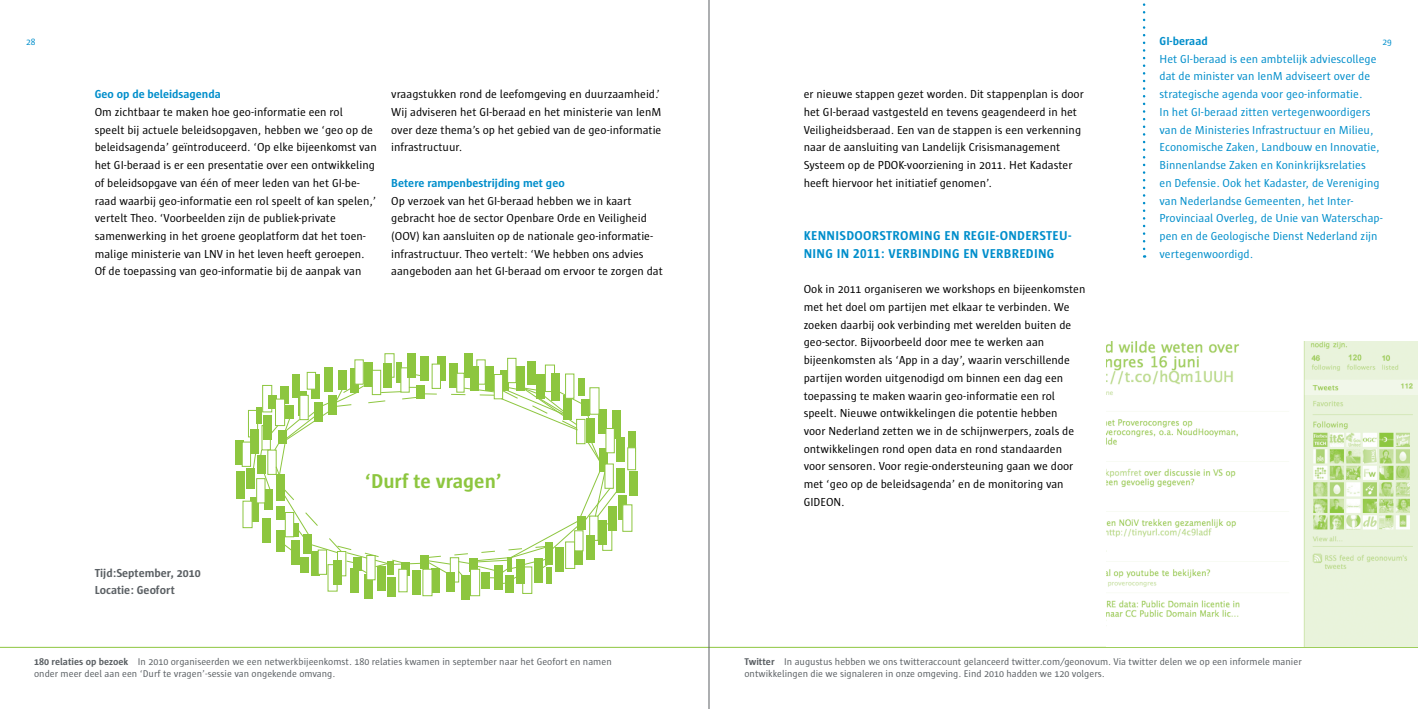
<style>
.page{position:relative;width:1418px;height:709px;background:#fff}
.page>*{position:absolute;margin:0;border:0;box-sizing:border-box;transform-origin:0 0}
.t1{font:700 20.5px "Sun";color:#8dc63f}
.t2{font:700 13.12px/17.8px "Sun SC";letter-spacing:.025em;color:#008ecb}
.t3{font:11.88px/17.8px "Sun";color:#000}
.t4{font:11.88px/17.8px "Sun";color:#008ecb}
.t5{font:700 11.88px "Sun";color:#008ecb}
.t6{font:700 11.88px/17.8px "Sun";color:#5b6064}
.t7{font:10px/12px "Sun";color:#5b6064}
.t8{font:9.38px "Sun";color:#008ecb}
.s1{font-weight:700}
</style>
<div class="page">
<hr style="left:0;top:647px;width:709px;height:1px;background:#8dc63f">
<hr style="left:709px;top:647px;width:708px;height:1px;background:#8dc63f">
<svg style="left:1142px;top:3px;width:3px;height:246px"></svg>
<div style="left:248px;top:410px;width:10px;height:27px;background:#fff;border:1px solid #8dc63f"></div>
<div style="left:292px;top:374px;width:7px;height:23px;background:#8dc63f"></div>
<div style="left:311px;top:374px;width:9px;height:24px;background:#8dc63f"></div>
<div style="left:338px;top:370px;width:8px;height:20px;background:#8dc63f"></div>
<div style="left:236px;top:471px;width:9px;height:28px;background:#8dc63f"></div>
<div style="left:629px;top:471px;width:8px;height:24px;background:#8dc63f"></div>
<div style="left:449px;top:363px;width:8px;height:24px;background:#8dc63f"></div>
<div style="left:481px;top:572px;width:9px;height:16px;background:#8dc63f"></div>
<div style="left:250px;top:429px;width:8px;height:24px;background:#8dc63f"></div>
<div style="left:500px;top:370px;width:9px;height:21px;background:#8dc63f"></div>
<div style="left:612px;top:410px;width:8px;height:28px;background:#8dc63f"></div>
<div style="left:505px;top:575px;width:9px;height:18px;background:#8dc63f"></div>
<div style="left:235px;top:440px;width:9px;height:24px;background:#8dc63f"></div>
<div style="left:350px;top:368px;width:9px;height:24px;background:#8dc63f"></div>
<div style="left:522px;top:566px;width:10px;height:28px;background:#fff;border:1px solid #8dc63f"></div>
<svg style="left:384px;top:353px;width:10px;height:24px"></svg>
<div style="left:578px;top:378px;width:6px;height:18px;background:#8dc63f"></div>
<div style="left:618px;top:495px;width:8px;height:25px;background:#8dc63f"></div>
<div style="left:395px;top:362px;width:6px;height:20px;background:#8dc63f"></div>
<div style="left:545px;top:364px;width:10px;height:28px;background:#fff;border:1px solid #8dc63f"></div>
<div style="left:307px;top:372px;width:9px;height:17px;background:#fff;border:1px solid #8dc63f"></div>
<div style="left:388px;top:577px;width:8px;height:19px;background:#8dc63f"></div>
<div style="left:350px;top:569px;width:8px;height:24px;background:#8dc63f"></div>
<div style="left:377px;top:566px;width:8px;height:24px;background:#8dc63f"></div>
<div style="left:412px;top:570px;width:8px;height:24px;background:#8dc63f"></div>
<svg style="left:327px;top:564px;width:10px;height:27px"></svg>
<div style="left:400px;top:367px;width:9px;height:25px;background:#fff;border:1px solid #8dc63f"></div>
<div style="left:628px;top:431px;width:7px;height:21px;background:#8dc63f"></div>
<div style="left:616px;top:468px;width:9px;height:24px;background:#8dc63f"></div>
<div style="left:398px;top:569px;width:9px;height:23px;background:#fff;border:1px solid #8dc63f"></div>
<div style="left:420px;top:356px;width:8px;height:24px;background:#8dc63f"></div>
<div style="left:242px;top:441px;width:9px;height:26px;background:#fff;border:1px solid #8dc63f"></div>
<div style="left:627px;top:447px;width:9px;height:23px;background:#fff;border:1px solid #8dc63f"></div>
<div style="left:364px;top:574px;width:9px;height:25px;background:#8dc63f"></div>
<div style="left:431px;top:568px;width:8px;height:25px;background:#8dc63f"></div>
<div style="left:494px;top:565px;width:8px;height:24px;background:#8dc63f"></div>
<div style="left:250px;top:497px;width:8px;height:24px;background:#8dc63f"></div>
<div style="left:364px;top:362px;width:9px;height:24px;background:#8dc63f"></div>
<div style="left:407px;top:353px;width:9px;height:24px;background:#8dc63f"></div>
<div style="left:616px;top:437px;width:9px;height:25px;background:#8dc63f"></div>
<div style="left:516px;top:366px;width:8px;height:25px;background:#8dc63f"></div>
<div style="left:324px;top:367px;width:9px;height:24px;background:#8dc63f"></div>
<div style="left:464px;top:353px;width:8px;height:24px;background:#8dc63f"></div>
<div style="left:372px;top:370px;width:9px;height:25px;background:#fff;border:1px solid #8dc63f"></div>
<div style="left:551px;top:374px;width:9px;height:27px;background:#8dc63f"></div>
<div style="left:527px;top:361px;width:8px;height:23px;background:#8dc63f"></div>
<div style="left:462px;top:575px;width:8px;height:24px;background:#8dc63f"></div>
<div style="left:446px;top:572px;width:9px;height:20px;background:#8dc63f"></div>
<div style="left:246px;top:468px;width:8px;height:20px;background:#8dc63f"></div>
<div style="left:383px;top:363px;width:8px;height:24px;background:#8dc63f"></div>
<div style="left:242px;top:501px;width:10px;height:27px;background:#fff"></div>
<svg style="left:354px;top:359px;width:9px;height:25px"></svg>
<div style="left:536px;top:374px;width:8px;height:25px;background:#8dc63f"></div>
<div style="left:485px;top:366px;width:9px;height:25px;background:#8dc63f"></div>
<div style="left:437px;top:356px;width:8px;height:24px;background:#8dc63f"></div>
<div style="left:471px;top:366px;width:8px;height:25px;background:#8dc63f"></div>
<div style="left:622px;top:504px;width:10px;height:27px;background:#fff;border:1px solid #8dc63f"></div>
<div style="left:507px;top:358px;width:9px;height:25px;background:#fff;border:1px solid #8dc63f"></div>
<div style="left:432px;top:364px;width:9px;height:25px;background:#fff;border:1px solid #8dc63f"></div>
<div style="left:422px;top:569px;width:10px;height:27px;background:#fff"></div>
<div style="left:470px;top:569px;width:10px;height:27px;background:#fff;border:1px solid #8dc63f"></div>
<div style="left:494px;top:374px;width:9px;height:25px;background:#fff;border:1px solid #8dc63f"></div>
<div style="left:456px;top:373px;width:8px;height:19px;background:#fff;border:1px solid #8dc63f"></div>
<div style="left:565px;top:373px;width:9px;height:26px;background:#fff;border:1px solid #8dc63f"></div>
<svg style="left:252px;top:382px;width:367px;height:202px"></svg>
<img style="left:1106px;top:342px;width:311px;height:304px">
<hr style="left:708px;top:0;width:1px;height:709px;background:#5b6064">
<p class="t5" style="left:1159px;top:35px;width:50px">GI-beraad</p>
<p class="t4" style="left:1159px;top:50px;width:224px">Het GI-beraad is een ambtelijk adviescollege dat de minister van IenM adviseert over de strategische agenda voor geo-informatie.<br>In het GI-beraad zitten vertegenwoordigers van de Ministeries Infrastructuur en Milieu, Economische Zaken, Landbouw en Innovatie, Binnenlandse Zaken en Koninkrijksrelaties<br>en Defensie. Ook het Kadaster, de Vereniging van Nederlandse Gemeenten, het Inter-Provinciaal Overleg, de Unie van Waterschap&shy;pen en de Geologische Dienst Nederland zijn vertegenwoordigd.</p>
<p class="t8" style="left:26px;top:36px;width:11px">28</p>
<p class="t8" style="left:1382px;top:36px;width:11px">29</p>
<p class="t3" style="left:391px;top:85px;width:272px;text-align:justify">vraagstukken rond de leefomgeving en duurzaamheid.’ Wij adviseren het GI-beraad en het ministerie van IenM over deze thema’s op het gebied van de geo-informatie infrastructuur.</p>
<p class="t5" style="left:391px;top:176px;width:175px">Betere rampenbestrijding met geo</p>
<p class="t3" style="left:391px;top:192px;width:273px">Op verzoek van het GI-beraad hebben we in kaart gebracht hoe de sector Openbare Orde en Veiligheid (OOV) kan aansluiten op de nationale geo-informatie&shy;infrastructuur. Theo vertelt: ‘We hebben ons advies aangeboden aan het GI-beraad om ervoor te zorgen dat</p>
<p class="t5" style="left:95px;top:88px;width:128px">Geo op de beleidsagenda</p>
<p class="t3" style="left:95px;top:103px;width:284px">Om zichtbaar te maken hoe geo-informatie een rol<br>speelt bij actuele beleidsopgaven, hebben we ‘geo op de beleidsagenda’ geïntroduceerd. ‘Op elke bijeenkomst van het GI-beraad is er een presentatie over een ontwikkeling of beleidsopgave van één of meer leden van het GI-be&shy;raad waarbij geo-informatie een rol speelt of kan spelen,’ vertelt Theo. ‘Voorbeelden zijn de publiek-private samenwerking in het groene geoplatform dat het toen&shy;malige ministerie van LNV in het leven heeft geroepen.<br>Of de toepassing van geo-informatie bij de aanpak van</p>
<p class="t3" style="left:803px;top:85px;width:282px">er nieuwe stappen gezet worden. Dit stappenplan is door het GI-beraad vastgesteld en tevens geagendeerd in het Veiligheidsberaad. Een van de stappen is een verkenning naar de aansluiting van Landelijk Crisismanagement Systeem op de PDOK-voorziening in 2011. Het Kadaster heeft hiervoor het initiatief genomen’.</p>
<p class="t2" style="left:803px;top:227px;width:269px">KENNISDOORSTROMING EN REGIE-ONDERSTEU-<br>NING IN 2011: VERBINDING EN VERBREDING</p>
<p class="t3" style="left:803px;top:280px;width:283px">Ook in 2011 organiseren we workshops en bijeenkomsten met het doel om partijen met elkaar te verbinden. We zoeken daarbij ook verbinding met werelden buiten de geo-sector. Bijvoorbeeld door mee te werken aan bijeenkomsten als ‘App in a day’, waarin verschillende partijen worden uitgenodigd om binnen een dag een toepassing te maken waarin geo-informatie een rol speelt. Nieuwe ontwikkelingen die potentie hebben<br>voor Nederland zetten we in de schijnwerpers, zoals de ontwikkelingen rond open data en rond standaarden voor sensoren. Voor regie-ondersteuning gaan we door met ‘geo op de beleidsagenda’ en de monitoring van GIDEON.</p>
<h1 class="t1" style="left:365px;top:470px;width:139px">‘Durf te vragen’</h1>
<p class="t6" style="left:95px;top:564px;width:107px">Tijd:September, 2010<br>Locatie: Geofort</p>
<p class="t7" style="left:34px;top:655px;width:579px"><span class="s1">180 relaties op bezoek</span> In 2010 organiseerden we een netwerkbijeenkomst. 180 relaties kwamen in september naar het Geofort en namen onder meer deel aan een ‘Durf te vragen’-sessie van ongekende omvang.</p>
<p class="t7" style="left:744px;top:655px;width:559px"><span class="s1">Twitter</span> In augustus hebben we ons twitteraccount gelanceerd twitter.com/geonovum. Via twitter delen we op een informele manier ontwikkelingen die we signaleren in onze omgeving. Eind 2010 hadden we 120 volgers.</p>
</div>
